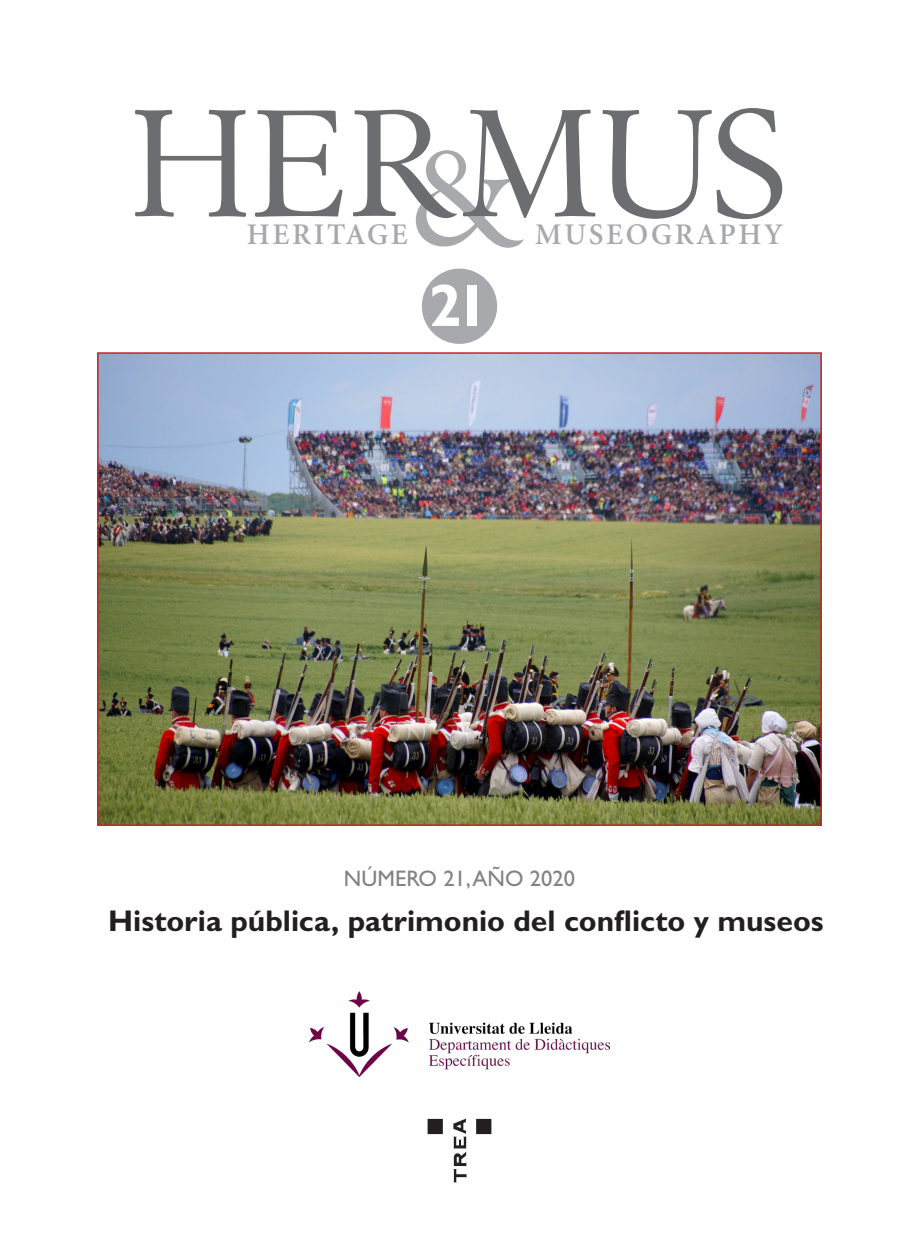
<style>
.page{position:relative;width:919px;height:1259px;background:#fff}
.page>*{position:absolute;margin:0;border:0;box-sizing:border-box;transform-origin:0 0}
.t1{font:165px "Augereau";color:#6c6d70}
.t2{font:150px "Augereau";color:#a8a9ad}
.t3{font:700 60px "Gill Sans Std";color:#fff}
.t4{font:700 30px "Gill Sans Std";color:#231f20}
.t5{font:30px "Minion Semibold SC";letter-spacing:.09em;color:#a8a9ad}
.t6{font:22.5px "Gill Sans Std";color:#808285}
</style>
<div class="page">
<svg style="left:427px;top:1118px;width:64px;height:64px"></svg>
<div style="left:422px;top:269px;width:75px;height:75px;background:#a8a9ad;border-radius:50%"></div>
<img style="left:100px;top:355px;width:718px;height:468px">
<div style="left:97px;top:352px;width:724px;height:474px;border:2px solid #c0262d"></div>
<img style="left:310px;top:991px;width:299px;height:85px">
<h1 class="t1" style="left:131px;top:65px;width:658px">HERMUS</h1>
<p class="t5" style="left:247px;top:219px;width:162px">HERITAGE</p>
<h2 class="t2" style="left:412px;top:107px;width:110px">&amp;</h2>
<p class="t5" style="left:535px;top:219px;width:249px">MUSEOGRAPHY</p>
<h3 class="t3" style="left:428px;top:270px;width:61px">21</h3>
<p class="t6" style="left:344px;top:865px;width:232px">NÚMERO 21, AÑO 2020</p>
<p class="t4" style="left:108px;top:903px;width:717px">Historia pública, patrimonio del conflicto y museos</p>
</div>
